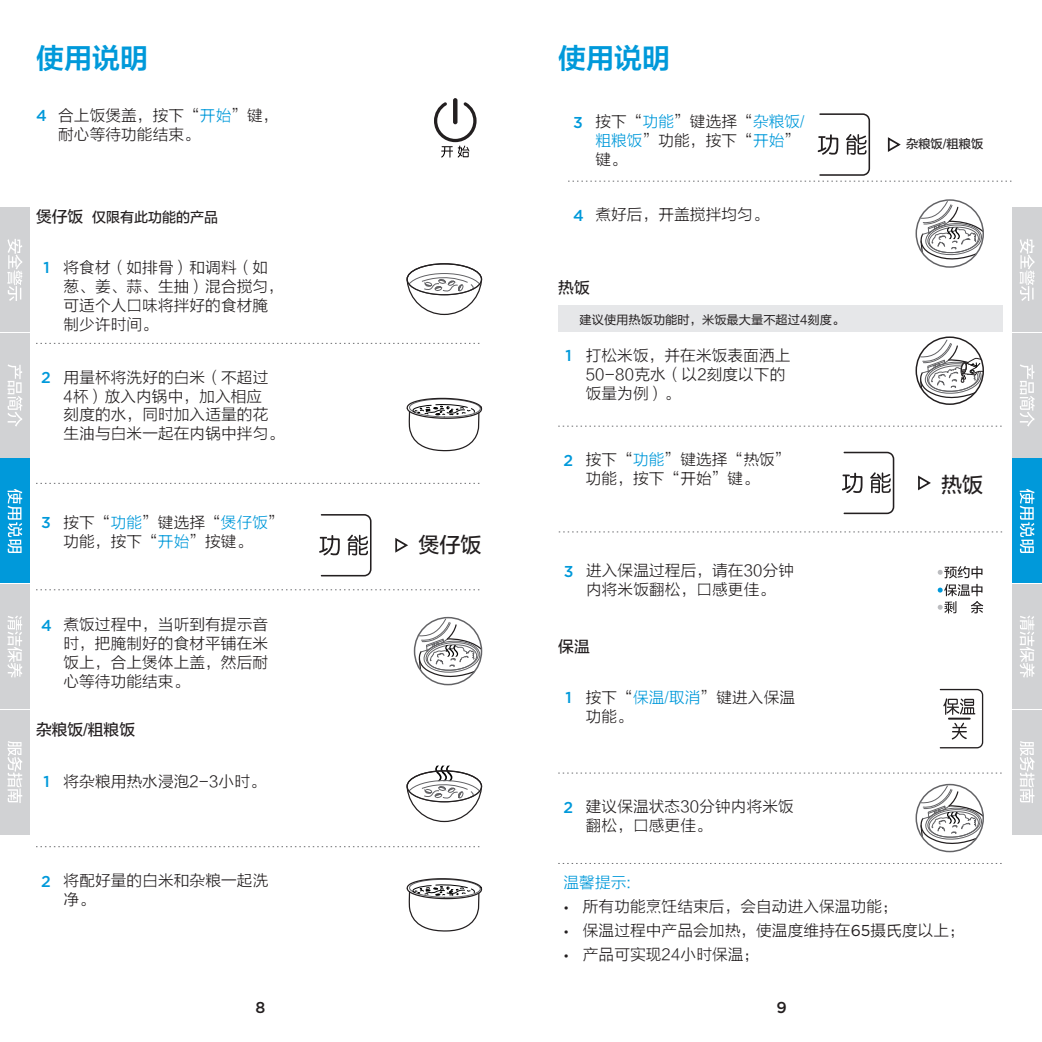
<style>
.page{position:relative;width:1042px;height:1042px;background:#fff}
.page>*{position:absolute;margin:0;border:0;box-sizing:border-box;transform-origin:0 0}
.t1{font:28px "FZLTZCHK GBK1 0";color:#0099da}
.t2{font:21px "FZLTZHUNHK GBK1 0";color:#231f20}
.t3{font:15.75px/18.9px "FZLTXHK";color:#231f20}
.t4{font:15.75px "FZLTZHUNHK GBK1 0";color:#231f20}
.t5{font:500 15.75px "Gotham";color:#0099da}
.t6{font:15.75px "FZLTXHK";color:#0099da}
.t7{font:500 15.75px "Gotham";color:#231f20}
.t8{font:14px "FZLTZHUNHK GBK1 0";color:#231f20}
.t9{font:12.25px "FZLTHK GBK1 0";color:#231f20}
.t10{font:12.25px "FZLTZHUNHK GBK1 0";color:#231f20}
.s1{color:#0099da}
.s2{font-size:15.75px}
.s3{font-family:"Gotham";font-weight:500;color:#0099da}
.s4{font-family:"Gotham";font-weight:500;font-size:11.38px}
.s5{font-family:"Gotham"}
</style>
<div class="page">
<svg style="left:36px;top:343px;width:444px;height:1px"></svg>
<svg style="left:36px;top:483px;width:444px;height:1px"></svg>
<svg style="left:36px;top:589px;width:444px;height:1px"></svg>
<svg style="left:36px;top:846px;width:444px;height:1px"></svg>
<svg style="left:453px;top:98px;width:4px;height:26px"></svg>
<svg style="left:434px;top:102px;width:42px;height:56px"></svg>
<svg style="left:940px;top:689px;width:43px;height:59px"></svg>
<hr style="left:948px;top:717px;width:22px;height:2px;background:#231f20">
<svg style="left:395px;top:538px;width:13px;height:15px"></svg>
<svg style="left:319px;top:514px;width:52px;height:62px"></svg>
<div style="left:558px;top:305px;width:445px;height:27px;background:#e6e7e9"></div>
<svg style="left:558px;top:426px;width:444px;height:1px"></svg>
<svg style="left:559px;top:531px;width:444px;height:1px"></svg>
<svg style="left:558px;top:773px;width:444px;height:1px"></svg>
<svg style="left:558px;top:863px;width:444px;height:1px"></svg>
<svg style="left:918px;top:475px;width:13px;height:16px"></svg>
<svg style="left:842px;top:452px;width:52px;height:62px"></svg>
<svg style="left:568px;top:113px;width:444px;height:69px"></svg>
<svg style="left:406px;top:263px;width:77px;height:53px"></svg>
<div style="left:406px;top:263px;width:76px;height:32px;border:1px solid #231f20;border-radius:50%"></div>
<svg style="left:406px;top:397px;width:77px;height:54px"></svg>
<svg style="left:406px;top:878px;width:77px;height:53px"></svg>
<svg style="left:406px;top:765px;width:77px;height:58px"></svg>
<div style="left:406px;top:770px;width:76px;height:32px;border:1px solid #231f20;border-radius:50%"></div>
<svg style="left:416px;top:618px;width:65px;height:66px"></svg>
<div style="left:414px;top:617px;width:68px;height:68px;border:1px solid #636366;border-radius:50%"></div>
<svg style="left:918px;top:785px;width:65px;height:66px"></svg>
<div style="left:915px;top:784px;width:69px;height:68px;border:1px solid #636366;border-radius:50%"></div>
<svg style="left:918px;top:201px;width:65px;height:66px"></svg>
<div style="left:915px;top:199px;width:69px;height:69px;border:1px solid #636366;border-radius:50%"></div>
<svg style="left:917px;top:339px;width:66px;height:65px"></svg>
<div style="left:915px;top:336px;width:69px;height:69px;border:1px solid #231f20;border-radius:50%"></div>
<svg style="left:937px;top:566px;width:45px;height:12px"></svg>
<svg style="left:937px;top:584px;width:46px;height:29px"></svg>
<div style="left:0;top:333px;width:30px;height:124px;background:#d1d2d4"></div>
<div style="left:0;top:459px;width:30px;height:124px;background:#0099da"></div>
<div style="left:0;top:584px;width:30px;height:124px;background:#d1d2d4"></div>
<div style="left:0;top:710px;width:30px;height:124px;background:#d1d2d4"></div>
<div style="left:0;top:208px;width:30px;height:124px;background:#d1d2d4"></div>
<svg style="left:8px;top:489px;width:14px;height:64px"></svg>
<svg style="left:7px;top:364px;width:15px;height:63px"></svg>
<svg style="left:7px;top:239px;width:15px;height:62px"></svg>
<svg style="left:7px;top:616px;width:15px;height:61px"></svg>
<svg style="left:7px;top:741px;width:15px;height:62px"></svg>
<div style="left:1012px;top:333px;width:30px;height:124px;background:#d1d2d4"></div>
<div style="left:1012px;top:459px;width:30px;height:124px;background:#0099da"></div>
<div style="left:1012px;top:584px;width:30px;height:124px;background:#d1d2d4"></div>
<div style="left:1012px;top:710px;width:30px;height:124px;background:#d1d2d4"></div>
<div style="left:1012px;top:208px;width:30px;height:124px;background:#d1d2d4"></div>
<svg style="left:1020px;top:364px;width:14px;height:63px"></svg>
<svg style="left:1019px;top:489px;width:15px;height:64px"></svg>
<svg style="left:1019px;top:239px;width:15px;height:62px"></svg>
<svg style="left:1019px;top:615px;width:15px;height:62px"></svg>
<svg style="left:1020px;top:741px;width:14px;height:62px"></svg>
<h1 class="t1" style="left:36px;top:43px;width:114px">使用说明</h1>
<p class="t5" style="left:36px;top:106px;width:12px">4</p>
<p class="t3" style="left:58px;top:106px;width:222px">合上饭煲盖，按下“<span class="s1">开始</span>”键，耐心等待功能结束。</p>
<p class="t8" style="left:36px;top:210px;width:183px"><span class="s2">煲仔饭</span> 仅限有此功能的产品</p>
<p class="t5" style="left:43px;top:257px;width:8px">1</p>
<p class="t3" style="left:63px;top:259px;width:222px">将食材（如排骨）和调料（如葱、姜、蒜、生抽）混合搅匀，可适个人口味将拌好的食材腌制少许时间。</p>
<p class="t3" style="left:64px;top:368px;width:222px;text-indent:-22px"><span class="s3">2</span> 用量杯将洗好的白米（不超过<br>4杯）放入内锅中，加入相应<br>刻度的水，同时加入适量的花生油与白米一起在内锅中拌匀。</p>
<p class="t5" style="left:41px;top:512px;width:11px">3</p>
<p class="t3" style="left:63px;top:513px;width:222px">按下“<span class="s1">功能</span>”键选择“<span class="s1">煲仔饭</span>”功能，按下“<span class="s1">开始</span>”按键。</p>
<p class="t5" style="left:41px;top:615px;width:12px">4</p>
<p class="t3" style="left:63px;top:615px;width:206px;text-align:justify">煮饭过程中，当听到有提示音时，把腌制好的食材平铺在米饭上，合上煲体上盖，然后耐心等待功能结束。</p>
<p class="t4" style="left:36px;top:721px;width:101px">杂粮饭/粗粮饭</p>
<p class="t3" style="left:43px;top:772px;width:224px"><span class="s3">1</span> 将杂粮用热水浸泡2-3小时。</p>
<p class="t3" style="left:64px;top:871px;width:206px;text-indent:-22px"><span class="s3">2</span> 将配好量的白米和杂粮一起洗净。</p>
<p class="t7" style="left:255px;top:997px;width:11px">8</p>
<h2 class="t2" style="left:418px;top:533px;width:64px">煲仔饭</h2>
<h1 class="t1" style="left:558px;top:43px;width:113px">使用说明</h1>
<p class="t5" style="left:573px;top:112px;width:11px">3</p>
<p class="t3" style="left:595px;top:112px;width:211px">按下“<span class="s1">功能</span>”键选择“<span class="s1">杂粮饭/粗粮饭</span>”功能，按下“<span class="s1">开始</span>”键。</p>
<p class="t3" style="left:573px;top:205px;width:197px"><span class="s3">4</span> 煮好后，开盖搅拌均匀。</p>
<p class="t4" style="left:558px;top:278px;width:33px">热饭</p>
<p class="t5" style="left:566px;top:345px;width:8px">1</p>
<p class="t9" style="left:579px;top:313px;width:266px">建议使用热饭功能时，米饭最大量不超过4刻度。</p>
<p class="t3" style="left:586px;top:347px;width:206px">打松米饭，并在米饭表面洒上<br>50-80克水（以2刻度以下的饭量为例）。</p>
<p class="t3" style="left:563px;top:451px;width:229px;text-align:center"><span class="s3">2</span> 按下“<span class="s1">功能</span>”键选择“热饭”功能，按下“开始”键。</p>
<p class="t5" style="left:564px;top:561px;width:11px">3</p>
<p class="t3" style="left:586px;top:562px;width:210px">进入保温过程后，请在30分钟内将米饭翻松，口感更佳。</p>
<p class="t4" style="left:558px;top:638px;width:33px">保温</p>
<p class="t3" style="left:586px;top:688px;width:211px">按下“<span class="s1">保温/取消</span>”键进入保温功能。</p>
<p class="t5" style="left:566px;top:687px;width:8px">1</p>
<p class="t3" style="left:586px;top:798px;width:210px;text-indent:-22px"><span class="s3">2</span> 建议保温状态30分钟内将米饭翻松，口感更佳。</p>
<p class="t10" style="left:906px;top:137px;width:79px">杂粮饭/粗粮饭</p>
<h2 class="t2" style="left:941px;top:473px;width:43px">热饭</h2>
<p class="t6" style="left:563px;top:874px;width:69px">温馨提示:</p>
<p class="t3" style="left:563px;top:897px;width:336px"><span class="s4">•</span> 所有功能烹饪结束后，会自动进入保温功能；</p>
<p class="t3" style="left:563px;top:921px;width:403px"><span class="s4">•</span> 保温过程中产品会加热，使温度维持在<span class="s5">65</span>摄氏度以上；</p>
<p class="t3" style="left:563px;top:945px;width:197px"><span class="s4">•</span> 产品可实现24小时保温；</p>
<p class="t7" style="left:776px;top:997px;width:12px">9</p>
</div>
